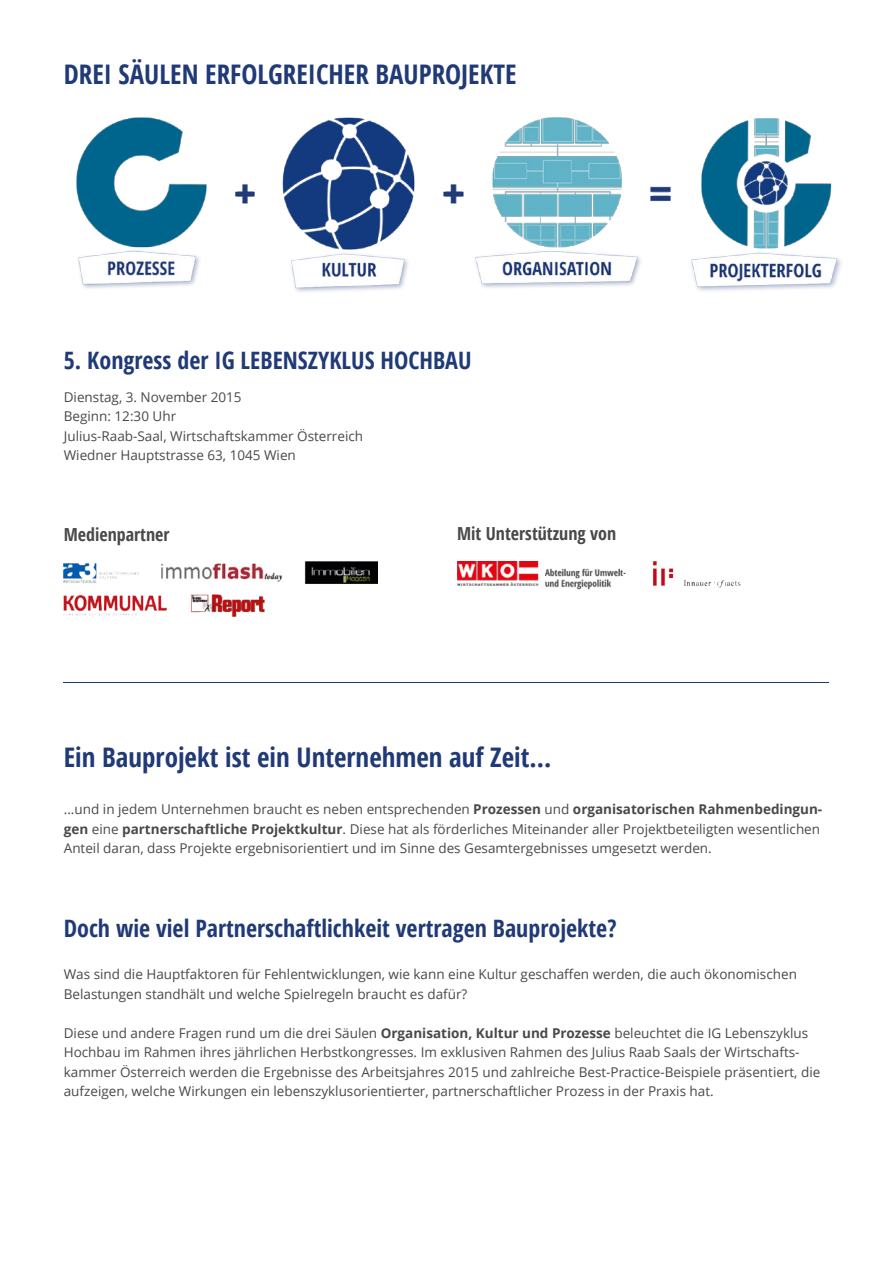
<style>
.page{position:relative;width:893px;height:1263px;background:#fff}
.page>*{position:absolute;margin:0;border:0;box-sizing:border-box;transform-origin:0 0}
.t1{font:700 condensed 27px "Open Sans";color:#203a77}
.t2{font:700 condensed 24px "Open Sans";color:#203a77}
.t3{font:700 condensed 18px "Open Sans";color:#494948}
.t4{font:13.5px/19.5px "Open Sans";color:#494948}
.s1{font-weight:700}
</style>
<div class="page">
<img style="left:76px;top:117px;width:131px;height:172px">
<img style="left:282px;top:117px;width:133px;height:175px">
<img style="left:475px;top:117px;width:166px;height:171px">
<img style="left:235px;top:184px;width:20px;height:20px">
<img style="left:443px;top:184px;width:21px;height:20px">
<img style="left:650px;top:186px;width:21px;height:15px">
<img style="left:691px;top:118px;width:150px;height:173px">
<img style="left:63px;top:561px;width:315px;height:56px">
<img style="left:457px;top:561px;width:284px;height:29px">
<hr style="left:64px;top:682px;width:765px;height:1px;background:#203a77">
<h1 class="t1" style="left:64px;top:56px;width:454px">DREI SÄULEN ERFOLGREICHER BAUPROJEKTE</h1>
<h2 class="t2" style="left:64px;top:343px;width:409px">5. Kongress der IG LEBENSZYKLUS HOCHBAU</h2>
<p class="t4" style="left:64px;top:387px;width:301px">Dienstag, 3. November 2015<br>Beginn: 12:30 Uhr<br>Julius-Raab-Saal, Wirtschaftskammer Österreich Wiedner Hauptstrasse 63, 1045 Wien</p>
<h3 class="t3" style="left:64px;top:522px;width:107px">Medienpartner</h3>
<h3 class="t3" style="left:457px;top:521px;width:161px">Mit Unterstützung von</h3>
<h1 class="t1" style="left:64px;top:738px;width:489px">Ein Bauprojekt ist ein Unternehmen auf Zeit...</h1>
<p class="t4" style="left:64px;top:799px;width:760px">...und in jedem Unternehmen braucht es neben entsprechenden <span class="s1">Prozessen</span> und <span class="s1">organisatorischen Rahmenbedingun&shy;gen</span> eine <span class="s1">partnerschaftliche Projektkultur</span>. Diese hat als förderliches Miteinander aller Projektbeteiligten wesentlichen<br>Anteil daran, dass Projekte ergebnisorientiert und im Sinne des Gesamtergebnisses umgesetzt werden.</p>
<h2 class="t2" style="left:64px;top:911px;width:554px">Doch wie viel Partnerschaftlichkeit vertragen Bauprojekte?</h2>
<p class="t4" style="left:64px;top:964px;width:735px">Was sind die Hauptfaktoren für Fehlentwicklungen, wie kann eine Kultur geschaffen werden, die auch ökonomischen<br>Belastungen standhält und welche Spielregeln braucht es dafür?</p>
<p class="t4" style="left:64px;top:1023px;width:758px">Diese und andere Fragen rund um die drei Säulen <span class="s1">Organisation, Kultur und Prozesse</span> beleuchtet die IG Lebenszyklus Hochbau im Rahmen ihres jährlichen Herbstkongresses. Im exklusiven Rahmen des Julius Raab Saals der Wirtschafts&shy;kammer Österreich werden die Ergebnisse des Arbeitsjahres 2015 und zahlreiche Best-Practice-Beispiele präsentiert, die aufzeigen, welche Wirkungen ein lebenszyklusorientierter, partnerschaftlicher Prozess in der Praxis hat.</p>
</div>
